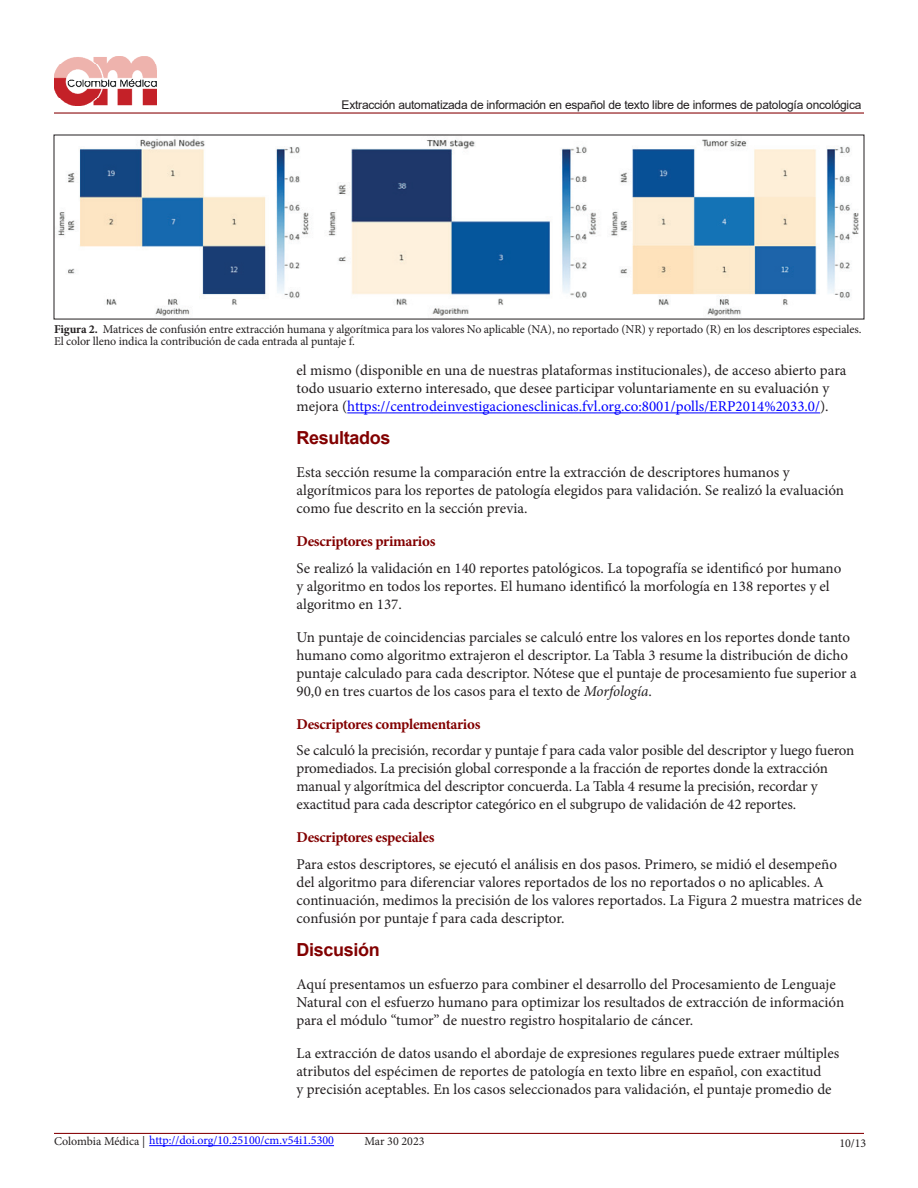
<style>
.page{position:relative;width:918px;height:1188px;background:#fff}
.page>*{position:absolute;margin:0;border:0;box-sizing:border-box;transform-origin:0 0}
.t1{font:700 18px "Arial";letter-spacing:-.02em;color:#820000}
.t2{font:15px/18px "Minion Pro";color:#231f20}
.t3{font:700 15px "Minion Pro";letter-spacing:-.02em;color:#820000}
.t4{font:12px/12px "Minion Pro";letter-spacing:-.01em;color:#231f20}
.t5{font:12px "Arial";letter-spacing:-.02em;color:#231f20}
.t6{font:12px "Minion Pro";color:#00f}
.s1{font-weight:700}
.s2{color:#00f}
.s3{font-style:italic}
.s4{color:#231f20}
</style>
<div class="page">
<hr style="left:54px;top:112px;width:810px;height:2px;background:#8b0d10">
<hr style="left:54px;top:1133px;width:810px;height:1px;background:#8b0d10">
<img style="left:54px;top:56px;width:102px;height:50px">
<hr style="left:149px;top:1145px;width:185px;height:1px;background:#00f">
<hr style="left:347px;top:413px;width:473px;height:1px;background:#00f">
<img style="left:58px;top:138px;width:251px;height:178px">
<img style="left:328px;top:139px;width:269px;height:177px">
<img style="left:611px;top:139px;width:248px;height:177px">
<p class="t5" style="left:342px;top:96px;width:521px">Extracción automatizada de información en español de texto libre de informes de patología oncológica</p>
<p class="t4" style="left:54px;top:323px;width:809px"><span class="s1">Figura 2.</span> Matrices de confusión entre extracción humana y algorítmica para los valores No aplicable (NA), no reportado (NR) y reportado (R) en los descriptores especiales.<br>El color lleno indica la contribución de cada entrada al puntaje f.</p>
<p class="t2" style="left:297px;top:362px;width:551px">el mismo (disponible en una de nuestras plataformas institucionales), de acceso abierto para todo usuario externo interesado, que desee participar voluntariamente en su evaluación y mejora (<span class="s2">https://centrodeinvestigacionesclinicas.fvl.org.co:8001/polls/ERP2014%2033.0/</span>).</p>
<p class="t1" style="left:297px;top:425px;width:95px">Resultados</p>
<p class="t2" style="left:297px;top:464px;width:549px">Esta sección resume la comparación entre la extracción de descriptores humanos y algorítmicos para los reportes de patología elegidos para validación. Se realizó la evaluación como fue descrito en la sección previa.</p>
<p class="t3" style="left:297px;top:531px;width:140px">Descriptores primarios</p>
<p class="t2" style="left:297px;top:559px;width:546px">Se realizó la validación en 140 reportes patológicos. La topografía se identificó por humano y algoritmo en todos los reportes. El humano identificó la morfología en 138 reportes y el algoritmo en 137.</p>
<p class="t2" style="left:297px;top:628px;width:562px">Un puntaje de coincidencias parciales se calculó entre los valores en los reportes donde tanto humano como algoritmo extrajeron el descriptor. La Tabla 3 resume la distribución de dicho puntaje calculado para cada descriptor. Nótese que el puntaje de procesamiento fue superior a 90,0 en tres cuartos de los casos para el texto de <span class="s3">Morfología</span>.</p>
<p class="t3" style="left:297px;top:714px;width:185px">Descriptores complementarios</p>
<p class="t2" style="left:297px;top:742px;width:559px">Se calculó la precisión, recordar y puntaje f para cada valor posible del descriptor y luego fueron promediados. La precisión global corresponde a la fracción de reportes donde la extracción manual y algorítmica del descriptor concuerda. La Tabla 4 resume la precisión, recordar y exactitud para cada descriptor categórico en el subgrupo de validación de 42 reportes.</p>
<p class="t3" style="left:297px;top:827px;width:140px">Descriptores especiales</p>
<p class="t2" style="left:297px;top:855px;width:567px">Para estos descriptores, se ejecutó el análisis en dos pasos. Primero, se midió el desempeño<br>del algoritmo para diferenciar valores reportados de los no reportados o no aplicables. A continuación, medimos la precisión de los valores reportados. La Figura 2 muestra matrices de confusión por puntaje f para cada descriptor.</p>
<p class="t1" style="left:297px;top:937px;width:85px">Discusión</p>
<p class="t2" style="left:297px;top:975px;width:549px">Aquí presentamos un esfuerzo para combiner el desarrollo del Procesamiento de Lenguaje<br>Natural con el esfuerzo humano para optimizar los resultados de extracción de información para el módulo “tumor” de nuestro registro hospitalario de cáncer.</p>
<p class="t2" style="left:297px;top:1044px;width:544px">La extracción de datos usando el abordaje de expresiones regulares puede extraer múltiples atributos del espécimen de reportes de patología en texto libre en español, con exactitud<br>y precisión aceptables. En los casos seleccionados para validación, el puntaje promedio de</p>
<p class="t6" style="left:54px;top:1133px;width:282px"><span class="s4">Colombia Médica |</span> http://doi.org/10.25100/cm.v54i1.5300</p>
<p class="t4" style="left:364px;top:1135px;width:62px">Mar 30 2023</p>
<p class="t4" style="left:840px;top:1137px;width:28px">10/13</p>
</div>
